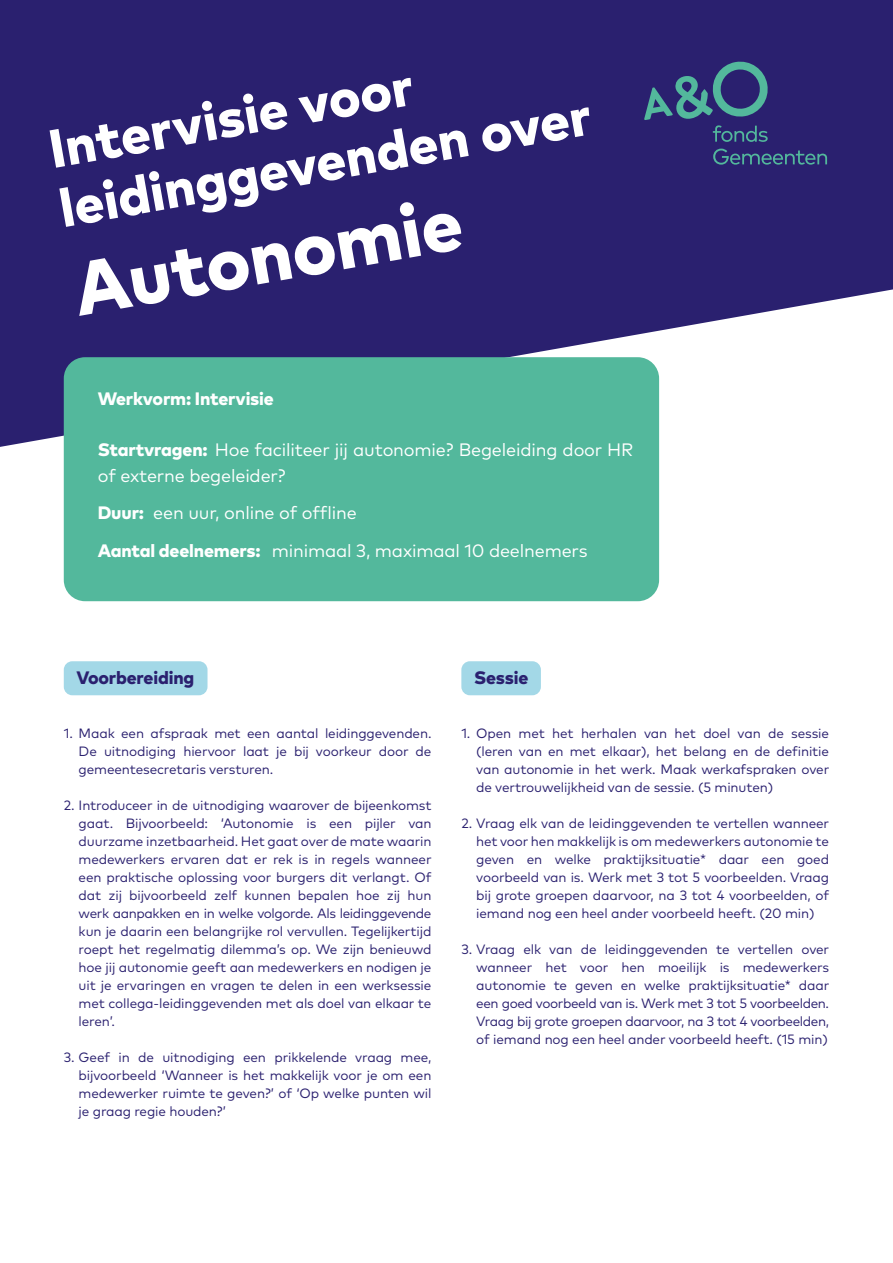
<style>
.page{position:relative;width:893px;height:1263px;background:#fff}
.page>*{position:absolute;margin:0;border:0;box-sizing:border-box;transform-origin:0 0}
.t1{font:800 75px "Mark Pro";color:#fff}
.t2{font:800 54px "Mark Pro";color:#fff}
.t3{font:18px/25.5px "Mark Pro";letter-spacing:-.01em;color:#fff}
.Kopje{font:800 18px "Mark Pro";letter-spacing:-.01em;color:#2a206f}
.t4{font:800 18px "Mark Pro";letter-spacing:-.01em;color:#fff}
.A_O_broodtekst{font:13.5px/18px "Mark Pro";letter-spacing:-.01em;color:#2a206f;text-align:justify}
.s1{font-weight:800}
</style>
<div class="page">
<svg style="left:0;top:0;width:893px;height:466px;background:#433a80"></svg>
<div style="left:64px;top:357px;width:595px;height:244px;background:#53b89c;border-radius:21px"></div>
<div style="left:64px;top:661px;width:143px;height:34px;background:#a3d8e7;border-radius:9px"></div>
<div style="left:461px;top:661px;width:80px;height:34px;background:#a3d8e7;border-radius:9px"></div>
<svg style="left:644px;top:59px;width:126px;height:83px;background:#34457a"></svg>
<svg style="left:713px;top:149px;width:114px;height:16px;background:#354a7b"></svg>
<p class="t2" style="left:42px;top:109px;width:370px;rotate:-10deg">Intervisie voor</p>
<p class="t2" style="left:53px;top:168px;width:540px;rotate:-10deg">leidinggevenden over</p>
<p class="t1" style="left:64px;top:233px;width:395px;rotate:-10deg">Autonomie</p>
<p class="t4" style="left:98px;top:385px;width:178px">Werkvorm: Intervisie</p>
<p class="t3" style="left:98px;top:436px;width:537px"><span class="s1">Startvragen:</span> Hoe faciliteer jij autonomie? Begeleiding door HR of externe begeleider?</p>
<p class="t3" style="left:98px;top:499px;width:261px"><span class="s1">Duur:</span> een uur, online of offline</p>
<p class="t3" style="left:98px;top:536px;width:491px"><span class="s1">Aantal deelnemers:</span> minimaal 3, maximaal 10 deelnemers</p>
<p class="Kopje" style="left:77px;top:664px;width:119px">Voorbereiding</p>
<p class="A_O_broodtekst" style="left:79px;top:723px;width:354px;text-indent:-15px">1. Maak een afspraak met een aantal leidinggevenden.<br>De uitnodiging hiervoor laat je bij voorkeur door de gemeentesecretaris versturen.</p>
<p class="A_O_broodtekst" style="left:79px;top:795px;width:354px;text-indent:-15px">2. Introduceer in de uitnodiging waarover de bijeenkomst gaat. Bijvoorbeeld: ‘Autonomie is een pijler van duurzame inzetbaarheid. Het gaat over de mate waarin medewerkers ervaren dat er rek is in regels wanneer een praktische oplossing voor burgers dit verlangt. Of dat zij bijvoorbeeld zelf kunnen bepalen hoe zij hun werk aanpakken en in welke volgorde. Als leidinggevende kun je daarin een belangrijke rol vervullen. Tegelijkertijd roept het regelmatig dilemma’s op. We zijn benieuwd hoe jij autonomie geeft aan medewerkers en nodigen je uit je ervaringen en vragen te delen in een werksessie met collega-leidinggevenden met als doel van elkaar te leren’.</p>
<p class="A_O_broodtekst" style="left:79px;top:1047px;width:354px;text-indent:-15px">3. Geef in de uitnodiging een prikkelende vraag mee, bijvoorbeeld ‘Wanneer is het makkelijk voor je om een medewerker ruimte te geven?’ of ‘Op welke punten wil je graag regie houden?’</p>
<p class="Kopje" style="left:474px;top:664px;width:56px">Sessie</p>
<p class="A_O_broodtekst" style="left:476px;top:723px;width:354px;text-indent:-15px">1. Open met het herhalen van het doel van de sessie (leren van en met elkaar), het belang en de definitie van autonomie in het werk. Maak werkafspraken over de vertrouwelijkheid van de sessie. (5 minuten)</p>
<p class="A_O_broodtekst" style="left:476px;top:813px;width:354px;text-indent:-15px">2. Vraag elk van de leidinggevenden te vertellen wanneer het voor hen makkelijk is om medewerkers autonomie te geven en welke praktijksituatie* daar een goed voorbeeld van is. Werk met 3 tot 5 voorbeelden. Vraag bij grote groepen daarvoor, na 3 tot 4 voorbeelden, of iemand nog een heel ander voorbeeld heeft. (20 min)</p>
<p class="A_O_broodtekst" style="left:476px;top:939px;width:354px;text-indent:-15px">3. Vraag elk van de leidinggevenden te vertellen over wanneer het voor hen moeilijk is medewerkers autonomie te geven en welke praktijksituatie* daar een goed voorbeeld van is. Werk met 3 tot 5 voorbeelden.<br>Vraag bij grote groepen daarvoor, na 3 tot 4 voorbeelden, of iemand nog een heel ander voorbeeld heeft. (15 min)</p>
</div>
